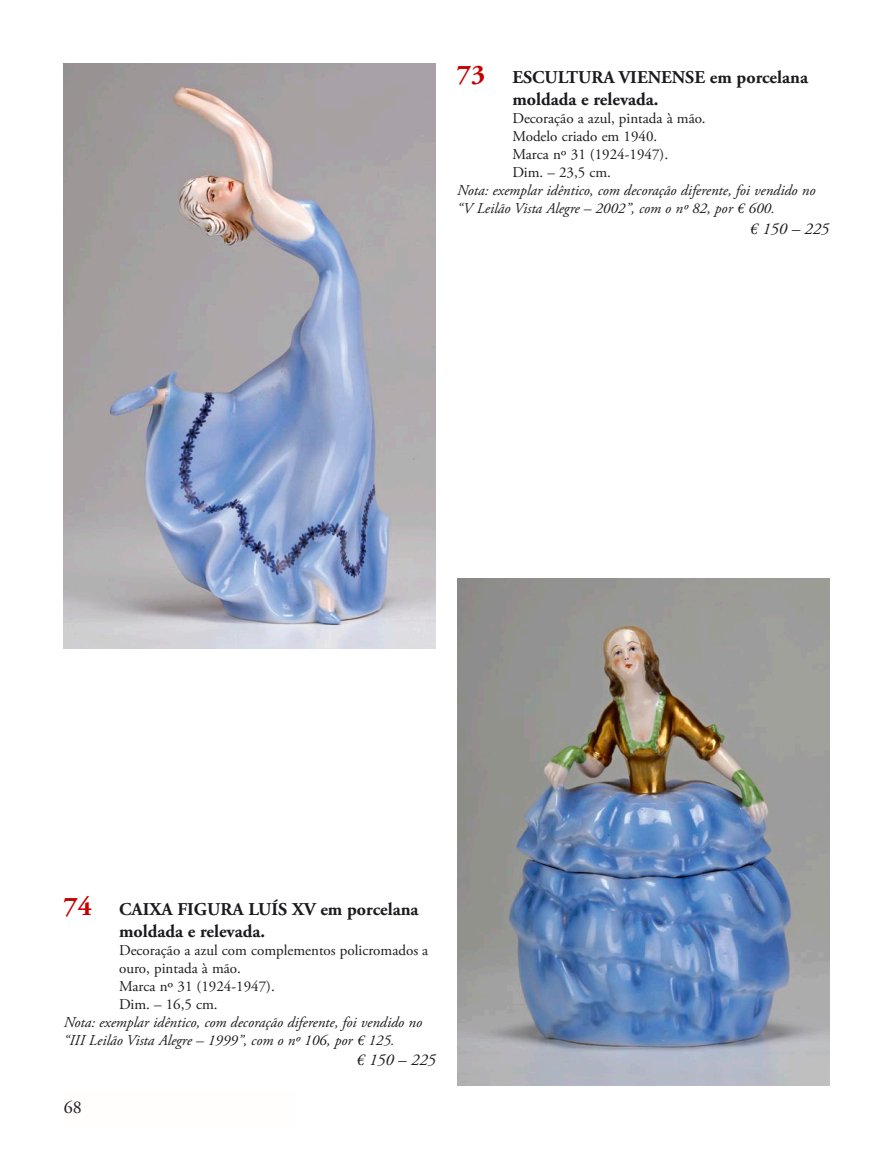
<style>
.page{position:relative;width:893px;height:1149px;background:#fff}
.page>*{position:absolute;margin:0;border:0;box-sizing:border-box;transform-origin:0 0}
.t1{font:700 27px "Adobe Garamond Pro";color:#c50002}
.t2{font:700 18px/21.8px "Adobe Garamond Pro";color:#1c1a1e}
.t3{font:18px "Adobe Garamond Pro";color:#1c1a1e}
.t4{font:italic 16.5px "Adobe Garamond Pro";color:#1c1a1e}
.t5{font:italic 15px/18px "Adobe Garamond Pro";color:#1c1a1e}
.t6{font:15px/18px "Adobe Garamond Pro";color:#1c1a1e}
</style>
<div class="page">
<img style="left:64px;top:64px;width:372px;height:584px">
<img style="left:457px;top:578px;width:372px;height:506px">
<h1 class="t1" style="left:457px;top:59px;width:30px">73</h1>
<p class="t2" style="left:512px;top:67px;width:297px">ESCULTURA VIENENSE em porcelana moldada e relevada.</p>
<p class="t6" style="left:512px;top:110px;width:195px">Decoração a azul, pintada à mão.<br>Modelo criado em 1940.<br>Marca nº 31 (1924-1947).<br>Dim. – 23,5 cm.</p>
<p class="t5" style="left:457px;top:182px;width:360px">Nota: exemplar idêntico, com decoração diferente, foi vendido no “V Leilão Vista Alegre – 2002”, com o nº 82, por € 600.</p>
<p class="t4" style="left:750px;top:218px;width:81px">€ 150 – 225</p>
<h1 class="t1" style="left:64px;top:890px;width:30px">74</h1>
<p class="t2" style="left:119px;top:898px;width:301px">CAIXA FIGURA LUÍS XV em porcelana moldada e relevada.</p>
<p class="t6" style="left:119px;top:941px;width:311px">Decoração a azul com complementos policromados a ouro, pintada à mão.<br>Marca nº 31 (1924-1947).<br>Dim. – 16,5 cm.</p>
<p class="t5" style="left:64px;top:1012px;width:360px">Nota: exemplar idêntico, com decoração diferente, foi vendido no “III Leilão Vista Alegre – 1999”, com o nº 106, por € 125.</p>
<p class="t4" style="left:356px;top:1049px;width:81px">€ 150 – 225</p>
<p class="t3" style="left:64px;top:1095px;width:19px">68</p>
</div>
